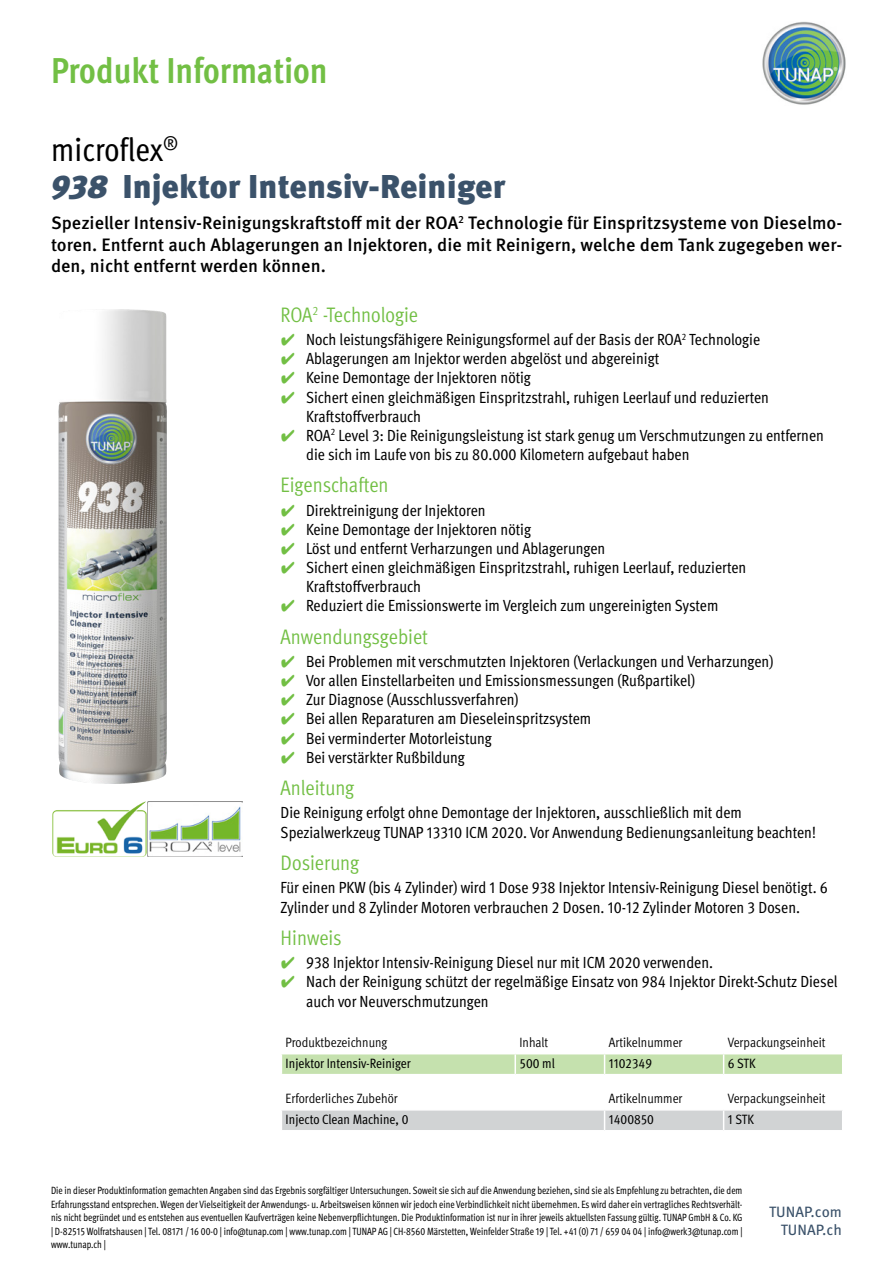
<style>
.page{position:relative;width:893px;height:1263px;background:#fff}
.page>*{position:absolute;margin:0;border:0;box-sizing:border-box;transform-origin:0 0}
.t1{font:700 condensed 36px "Meta Pro";color:#72bf44}
.t2{font:900 33px "Meta Pro";color:#3b526a}
.t3{font:condensed 33px "Meta Pro";color:#000}
.t4{font:condensed 21px "Meta Pro";color:#72bf44}
.t5{font:500 18px/21.6px "Meta Pro";color:#000;text-align:justify}
.t6{font:condensed 16.2px/19px "Meta Pro";color:#000}
.t7{font:15px/18px "Meta Pro";color:#3b526a;text-align:right}
.t8{font:condensed 13.5px "Meta Pro";color:#000}
.t9{font:condensed 13.5px "Meta Pro";color:#000}
.t10{font:condensed 10.5px/13.5px "Meta Pro";color:#000;text-align:justify;scale:.92 1}
.s1{font-style:italic}
.s2{font-family:"Wuerth Global";font-stretch:normal;color:#72bf44}
</style>
<div class="page">
<img style="left:762px;top:21px;width:84px;height:84px">
<img style="left:58px;top:309px;width:109px;height:475px">
<svg style="left:281px;top:1054px;width:562px;height:21px;background:#c9e3b4"></svg>
<hr style="left:724px;top:1074px;width:119px;height:1px;background:#fff">
<img style="left:52px;top:801px;width:191px;height:56px">
<div style="left:282px;top:1110px;width:560px;height:20px;background:#d1d3d4"></div>
<h1 class="t1" style="left:51px;top:43px;width:278px">Produkt Information</h1>
<h2 class="t3" style="left:51px;top:125px;width:129px">microflex<sup>®</sup></h2>
<h2 class="t2" style="left:51px;top:161px;width:456px"><span class="s1">938</span> Injektor Intensiv-Reiniger</h2>
<p class="t5" style="left:51px;top:211px;width:793px">Spezieller Intensiv-Reinigungskraftstoff mit der ROA<sup>2</sup> Technologie für Einspritzsysteme von Dieselmo&shy;toren. Entfernt auch Ablagerungen an Injektoren, die mit Reinigern, welche dem Tank zugegeben wer&shy;den, nicht entfernt werden können.</p>
<p class="t4" style="left:281px;top:299px;width:139px">ROA<sup>2</sup> -Technologie</p>
<p class="t6" style="left:281px;top:329px;width:481px"><span class="s2">✔</span> Noch leistungsfähigere Reinigungsformel auf der Basis der ROA<sup>2</sup> Technologie</p>
<p class="t6" style="left:281px;top:348px;width:380px"><span class="s2">✔</span> Ablagerungen am Injektor werden abgelöst und abgereinigt</p>
<p class="t6" style="left:281px;top:367px;width:252px"><span class="s2">✔</span> Keine Demontage der Injektoren nötig</p>
<p class="t6" style="left:306px;top:386px;width:464px;text-indent:-26px"><span class="s2">✔</span> Sichert einen gleichmäßigen Einspritzstrahl, ruhigen Leerlauf und reduzierten<br>Kraftstoffverbrauch</p>
<p class="t6" style="left:306px;top:424px;width:519px;text-indent:-26px"><span class="s2">✔</span> ROA<sup>2</sup> Level 3: Die Reinigungsleistung ist stark genug um Verschmutzungen zu entfernen die sich im Laufe von bis zu 80.000 Kilometern aufgebaut haben</p>
<p class="t4" style="left:281px;top:470px;width:109px">Eigenschaften</p>
<p class="t6" style="left:281px;top:499px;width:206px"><span class="s2">✔</span> Direktreinigung der Injektoren</p>
<p class="t6" style="left:281px;top:518px;width:252px"><span class="s2">✔</span> Keine Demontage der Injektoren nötig</p>
<p class="t6" style="left:281px;top:537px;width:326px"><span class="s2">✔</span> Löst und entfernt Verharzungen und Ablagerungen</p>
<p class="t6" style="left:306px;top:557px;width:442px;text-indent:-26px"><span class="s2">✔</span> Sichert einen gleichmäßigen Einspritzstrahl, ruhigen Leerlauf, reduzierten<br>Kraftstoffverbrauch</p>
<p class="t6" style="left:281px;top:595px;width:439px"><span class="s2">✔</span> Reduziert die Emissionswerte im Vergleich zum ungereinigten System</p>
<p class="t4" style="left:281px;top:621px;width:149px">Anwendungsgebiet</p>
<p class="t6" style="left:281px;top:651px;width:494px"><span class="s2">✔</span> Bei Problemen mit verschmutzten Injektoren (Verlackungen und Verharzungen)</p>
<p class="t6" style="left:281px;top:670px;width:416px"><span class="s2">✔</span> Vor allen Einstellarbeiten und Emissionsmessungen (Rußpartikel)</p>
<p class="t6" style="left:281px;top:689px;width:240px"><span class="s2">✔</span> Zur Diagnose (Ausschlussverfahren)</p>
<p class="t6" style="left:281px;top:708px;width:312px"><span class="s2">✔</span> Bei allen Reparaturen am Dieseleinspritzsystem</p>
<p class="t6" style="left:281px;top:727px;width:213px"><span class="s2">✔</span> Bei verminderter Motorleistung</p>
<p class="t6" style="left:281px;top:746px;width:186px"><span class="s2">✔</span> Bei verstärkter Rußbildung</p>
<p class="t4" style="left:281px;top:772px;width:75px">Anleitung</p>
<p class="t6" style="left:281px;top:802px;width:537px">Die Reinigung erfolgt ohne Demontage der Injektoren, ausschließlich mit dem<br>Spezialwerkzeug TUNAP 13310 ICM 2020. Vor Anwendung Bedienungsanleitung beachten!</p>
<p class="t4" style="left:281px;top:847px;width:80px">Dosierung</p>
<p class="t6" style="left:281px;top:877px;width:549px">Für einen PKW (bis 4 Zylinder) wird 1 Dose 938 Injektor Intensiv-Reinigung Diesel benötigt. 6<br>Zylinder und 8 Zylinder Motoren verbrauchen 2 Dosen. 10-12 Zylinder Motoren 3 Dosen.</p>
<p class="t4" style="left:281px;top:922px;width:63px">Hinweis</p>
<p class="t6" style="left:281px;top:952px;width:434px"><span class="s2">✔</span> 938 Injektor Intensiv-Reinigung Diesel nur mit ICM 2020 verwenden.</p>
<p class="t6" style="left:306px;top:971px;width:533px;text-indent:-26px"><span class="s2">✔</span> Nach der Reinigung schützt der regelmäßige Einsatz von 984 Injektor Direkt-Schutz Diesel auch vor Neuverschmutzungen</p>
<p class="t8" style="left:286px;top:1033px;width:103px">Produktbezeichnung</p>
<p class="t8" style="left:519px;top:1033px;width:30px">Inhalt</p>
<p class="t8" style="left:609px;top:1033px;width:75px">Artikelnummer</p>
<p class="t8" style="left:728px;top:1033px;width:99px">Verpackungseinheit</p>
<p class="t9" style="left:286px;top:1053px;width:127px">Injektor Intensiv-Reiniger</p>
<p class="t9" style="left:519px;top:1053px;width:37px">500 ml</p>
<p class="t9" style="left:609px;top:1053px;width:45px">1102349</p>
<p class="t9" style="left:728px;top:1053px;width:29px">6 STK</p>
<p class="t8" style="left:286px;top:1089px;width:114px">Erforderliches Zubehör</p>
<p class="t8" style="left:609px;top:1089px;width:75px">Artikelnummer</p>
<p class="t8" style="left:728px;top:1089px;width:99px">Verpackungseinheit</p>
<p class="t9" style="left:286px;top:1109px;width:124px">Injecto Clean Machine, 0</p>
<p class="t9" style="left:609px;top:1109px;width:47px">1400850</p>
<p class="t9" style="left:728px;top:1109px;width:27px">1 STK</p>
<p class="t10" style="left:51px;top:1183px;width:753px">Die in dieser Produktinformation gemachten Angaben sind das Ergebnis sorgfältiger Untersuchungen. Soweit sie sich auf die Anwendung beziehen, sind sie als Empfehlung zu betrachten, die dem Erfahrungsstand entsprechen. Wegen der Vielseitigkeit der Anwendungs- u. Arbeitsweisen können wir jedoch eine Verbindlichkeit nicht übernehmen. Es wird daher ein vertragliches Rechtsverhält&shy;nis nicht begründet und es entstehen aus eventuellen Kaufverträgen keine Nebenverpflichtungen. Die Produktinformation ist nur in ihrer jeweils aktuellsten Fassung gültig. TUNAP GmbH &amp; Co. KG | D-82515 Wolfratshausen | Tel. 08171 / 16 00-0 | info@tunap.com | www.tunap.com | TUNAP AG | CH-8560 Märstetten, Weinfelder Straße 19 | Tel. +41 (0) 71 / 659 04 04 | info@werk3@tunap.com | www.tunap.ch |</p>
<p class="t7" style="left:769px;top:1202px;width:74px">TUNAP.com<br>TUNAP.ch</p>
</div>
